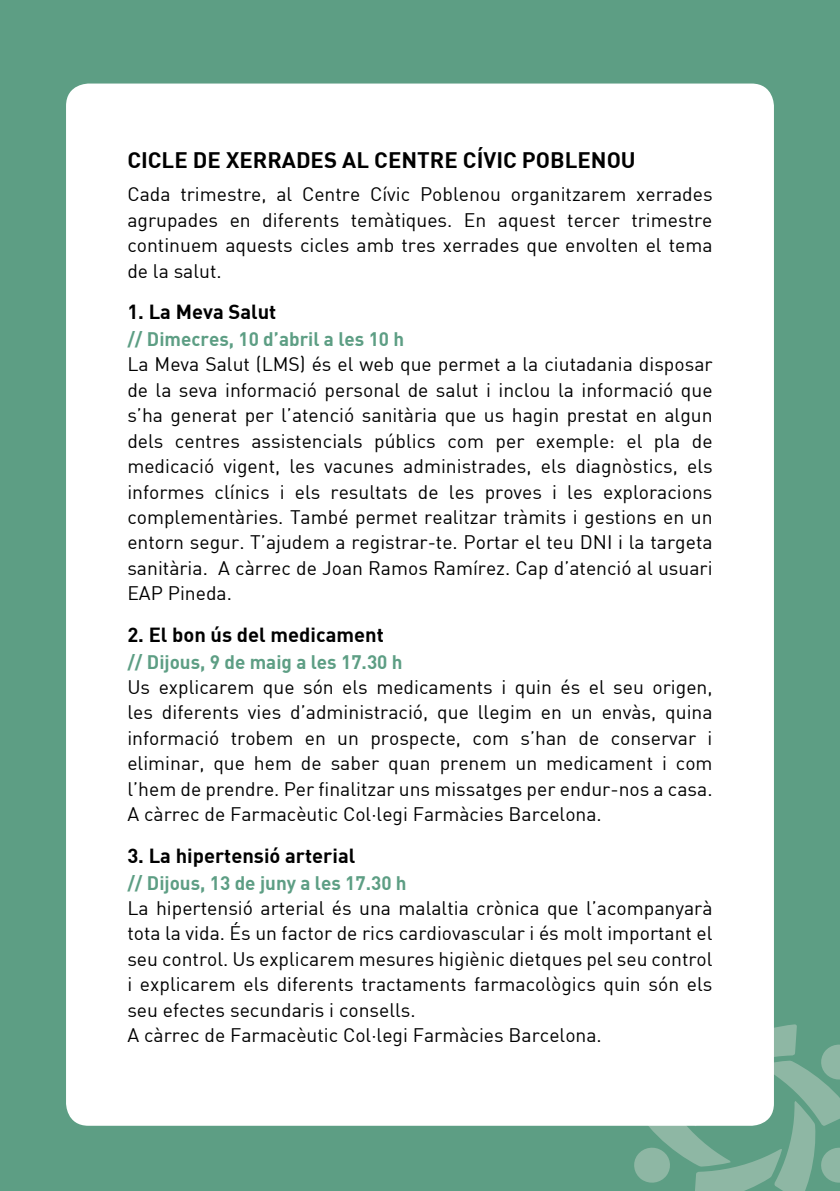
<style>
.page{position:relative;width:840px;height:1191px;background:#fff}
.page>*{position:absolute;margin:0;border:0;box-sizing:border-box;transform-origin:0 0}
.t1{font:22px "DIN Bold";color:#000}
.t2{font:20px "DIN Bold";color:#000}
.t3{font:19.2px/25.4px "DIN";color:#000;text-align:justify}
.t4{font:19.2px "DIN Bold";color:#5d9e84}
</style>
<div class="page">
<div style="left:0;top:0;width:839px;height:1191px;background:#5d9e84"></div>
<svg style="left:631px;top:990px;width:208px;height:201px"></svg>
<div style="left:66px;top:84px;width:707px;height:1041px;background:#fff;border-radius:22px"></div>
<p class="t1" style="left:127px;top:146px;width:509px">CICLE DE XERRADES AL CENTRE CÍVIC POBLENOU</p>
<p class="t3" style="left:127px;top:181px;width:586px">Cada trimestre, al Centre Cívic Poblenou organitzarem xerrades agrupades en diferents temàtiques. En aquest tercer trimestre continuem aquests cicles amb tres xerrades que envolten el tema de la salut.</p>
<p class="t2" style="left:127px;top:299px;width:150px">1. La Meva Salut</p>
<p class="t4" style="left:127px;top:326px;width:278px">// Dimecres, 10 d’abril a les 10 h</p>
<p class="t3" style="left:127px;top:351px;width:586px">La Meva Salut (LMS) és el web que permet a la ciutadania disposar de la seva informació personal de salut i inclou la informació que s’ha generat per l’atenció sanitària que us hagin prestat en algun dels centres assistencials públics com per exemple: el pla de medicació vigent, les vacunes administrades, els diagnòstics, els informes clínics i els resultats de les proves i les exploracions complementàries. També permet realitzar tràmits i gestions en un entorn segur. T’ajudem a registrar-te. Portar el teu DNI i la targeta sanitària. A càrrec de Joan Ramos Ramírez. Cap d’atenció al usuari EAP Pineda.</p>
<p class="t2" style="left:127px;top:621px;width:258px">2. El bon ús del medicament</p>
<p class="t4" style="left:127px;top:649px;width:276px">// Dijous, 9 de maig a les 17.30 h</p>
<p class="t3" style="left:127px;top:674px;width:586px">Us explicarem que són els medicaments i quin és el seu origen, les diferents vies d’administració, que llegim en un envàs, quina informació trobem en un prospecte, com s’han de conservar i eliminar, que hem de saber quan prenem un medicament i com l’hem de prendre. Per finalitzar uns missatges per endur-nos a casa.<br>A càrrec de Farmacèutic Col·legi Farmàcies Barcelona.</p>
<p class="t2" style="left:127px;top:842px;width:229px">3. La hipertensió arterial</p>
<p class="t4" style="left:127px;top:870px;width:281px">// Dijous, 13 de juny a les 17.30 h</p>
<p class="t3" style="left:127px;top:895px;width:586px;text-align:left">La hipertensió arterial és una malaltia crònica que l’acompanyarà tota la vida. És un factor de rics cardiovascular i és molt important el seu control. Us explicarem mesures higiènic dietques pel seu control i explicarem els diferents tractaments farmacològics quin són els seu efectes secundaris i consells.<br>A càrrec de Farmacèutic Col·legi Farmàcies Barcelona.</p>
</div>
